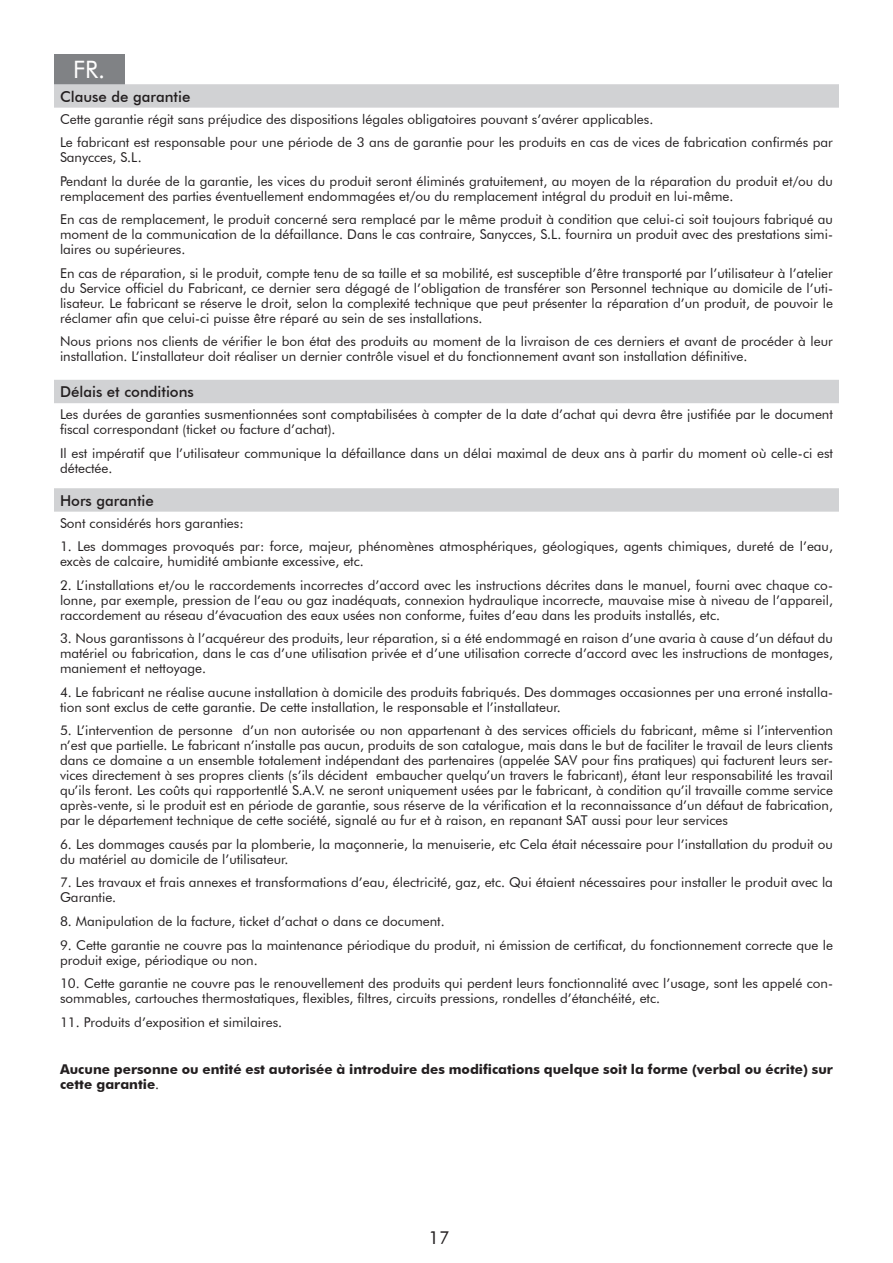
<style>
.page{position:relative;width:893px;height:1263px;background:#fff}
.page>*{position:absolute;margin:0;border:0;box-sizing:border-box;transform-origin:0 0}
.t1{font:24px "Futura BT";color:#fff}
.t2{font:18px "Futura BT";color:#231f20}
.notes{font:500 15px "Futura BT";color:#231f20}
.notes-2{font:13.5px/15px "Futura BT";color:#231f20}
.notes-3{font:700 13.5px/15px "Futura BT";color:#231f20}
.s1{font-weight:400}
</style>
<div class="page">
<div style="left:54px;top:54px;width:70px;height:30px;background:#808285"></div>
<svg style="left:54px;top:84px;width:785px;height:428px"></svg>
<p class="t1" style="left:73px;top:55px;width:34px">FR.</p>
<p class="notes" style="left:60px;top:87px;width:132px">Clause de garantie</p>
<p class="notes-2" style="left:60px;top:111px;width:595px">Cette garantie régit sans préjudice des dispositions légales obligatoires pouvant s’avérer applicables.</p>
<p class="notes-2" style="left:60px;top:135px;width:774px">Le fabricant est responsable pour une période de 3 ans de garantie pour les produits en cas de vices de fabrication confirmés par<br>Sanycces, S.L.</p>
<p class="notes-2" style="left:60px;top:173px;width:774px">Pendant la durée de la garantie, les vices du produit seront éliminés gratuitement, au moyen de la réparation du produit et/ou du remplacement des parties éventuellement endommagées et/ou du remplacement intégral du produit en lui-même.</p>
<p class="notes-2" style="left:60px;top:212px;width:774px;text-align:justify">En cas de remplacement, le produit concerné sera remplacé par le même produit à condition que celui-ci soit toujours fabriqué au moment de la communication de la défaillance. Dans le cas contraire, Sanycces, S.L. fournira un produit avec des prestations simi&shy;laires ou supérieures.</p>
<p class="notes-2" style="left:60px;top:265px;width:774px;text-align:justify">En cas de réparation, si le produit, compte tenu de sa taille et sa mobilité, est susceptible d’être transporté par l’utilisateur à l’atelier du Service officiel du Fabricant, ce dernier sera dégagé de l’obligation de transférer son Personnel technique au domicile de l’uti&shy;lisateur. Le fabricant se réserve le droit, selon la complexité technique que peut présenter la réparation d’un produit, de pouvoir le réclamer afin que celui-ci puisse être réparé au sein de ses installations.</p>
<p class="notes-2" style="left:60px;top:334px;width:774px">Nous prions nos clients de vérifier le bon état des produits au moment de la livraison de ces derniers et avant de procéder à leur installation. L’installateur doit réaliser un dernier contrôle visuel et du fonctionnement avant son installation définitive.</p>
<p class="notes" style="left:60px;top:383px;width:135px">Délais et conditions</p>
<p class="notes-2" style="left:60px;top:407px;width:774px">Les durées de garanties susmentionnées sont comptabilisées à compter de la date d’achat qui devra être justifiée par le document fiscal correspondant (ticket ou facture d’achat).</p>
<p class="notes-2" style="left:60px;top:446px;width:774px">Il est impératif que l’utilisateur communique la défaillance dans un délai maximal de deux ans à partir du moment où celle-ci est détectée.</p>
<p class="notes" style="left:60px;top:491px;width:95px">Hors garantie</p>
<p class="notes-2" style="left:60px;top:515px;width:185px">Sont considérés hors garanties:</p>
<p class="notes-2" style="left:60px;top:539px;width:774px">1. Les dommages provoqués par: force, majeur, phénomènes atmosphériques, géologiques, agents chimiques, dureté de l’eau, excès de calcaire, humidité ambiante excessive, etc.</p>
<p class="notes-2" style="left:60px;top:577px;width:774px;text-align:justify">2. L’installations et/ou le raccordements incorrectes d’accord avec les instructions décrites dans le manuel, fourni avec chaque co&shy;lonne, par exemple, pression de l’eau ou gaz inadéquats, connexion hydraulique incorrecte, mauvaise mise à niveau de l’appareil, raccordement au réseau d’évacuation des eaux usées non conforme, fuites d’eau dans les produits installés, etc.</p>
<p class="notes-2" style="left:60px;top:631px;width:774px;text-align:justify">3. Nous garantissons à l’acquéreur des produits, leur réparation, si a été endommagé en raison d’une avaria à cause d’un défaut du matériel ou fabrication, dans le cas d’une utilisation privée et d’une utilisation correcte d’accord avec les instructions de montages, maniement et nettoyage.</p>
<p class="notes-2" style="left:60px;top:684px;width:774px">4. Le fabricant ne réalise aucune installation à domicile des produits fabriqués. Des dommages occasionnes per una erroné installa&shy;tion sont exclus de cette garantie. De cette installation, le responsable et l’installateur.</p>
<p class="notes-2" style="left:60px;top:723px;width:774px;text-align:justify">5. L’intervention de personne d’un non autorisée ou non appartenant à des services officiels du fabricant, même si l’intervention n’est que partielle. Le fabricant n’installe pas aucun, produits de son catalogue, mais dans le but de faciliter le travail de leurs clients dans ce domaine a un ensemble totalement indépendant des partenaires (appelée SAV pour fins pratiques) qui facturent leurs ser&shy;vices directement à ses propres clients (s’ils décident embaucher quelqu’un travers le fabricant), étant leur responsabilité les travail qu’ils feront. Les coûts qui rapportentlé S.A.V. ne seront uniquement usées par le fabricant, à condition qu’il travaille comme service après-vente, si le produit est en période de garantie, sous réserve de la vérification et la reconnaissance d’un défaut de fabrication, par le département technique de cette société, signalé au fur et à raison, en repanant SAT aussi pour leur services</p>
<p class="notes-2" style="left:60px;top:836px;width:774px">6. Les dommages causés par la plomberie, la maçonnerie, la menuiserie, etc Cela était nécessaire pour l’installation du produit ou du matériel au domicile de l’utilisateur.</p>
<p class="notes-2" style="left:60px;top:875px;width:774px">7. Les travaux et frais annexes et transformations d’eau, électricité, gaz, etc. Qui étaient nécessaires pour installer le produit avec la<br>Garantie.</p>
<p class="notes-2" style="left:60px;top:913px;width:386px">8. Manipulation de la facture, ticket d’achat o dans ce document.</p>
<p class="notes-2" style="left:60px;top:937px;width:774px">9. Cette garantie ne couvre pas la maintenance périodique du produit, ni émission de certificat, du fonctionnement correcte que le produit exige, périodique ou non.</p>
<p class="notes-2" style="left:60px;top:975px;width:774px">10. Cette garantie ne couvre pas le renouvellement des produits qui perdent leurs fonctionnalité avec l’usage, sont les appelé con&shy;sommables, cartouches thermostatiques, flexibles, filtres, circuits pressions, rondelles d’étanchéité, etc.</p>
<p class="notes-2" style="left:60px;top:1014px;width:224px">11. Produits d’exposition et similaires.</p>
<p class="notes-3" style="left:60px;top:1061px;width:774px">Aucune personne ou entité est autorisée à introduire des modifications quelque soit la forme (verbal ou écrite) sur cette garantie<span class="s1">.</span></p>
<h2 class="t2" style="left:428px;top:1226px;width:23px">17</h2>
</div>
